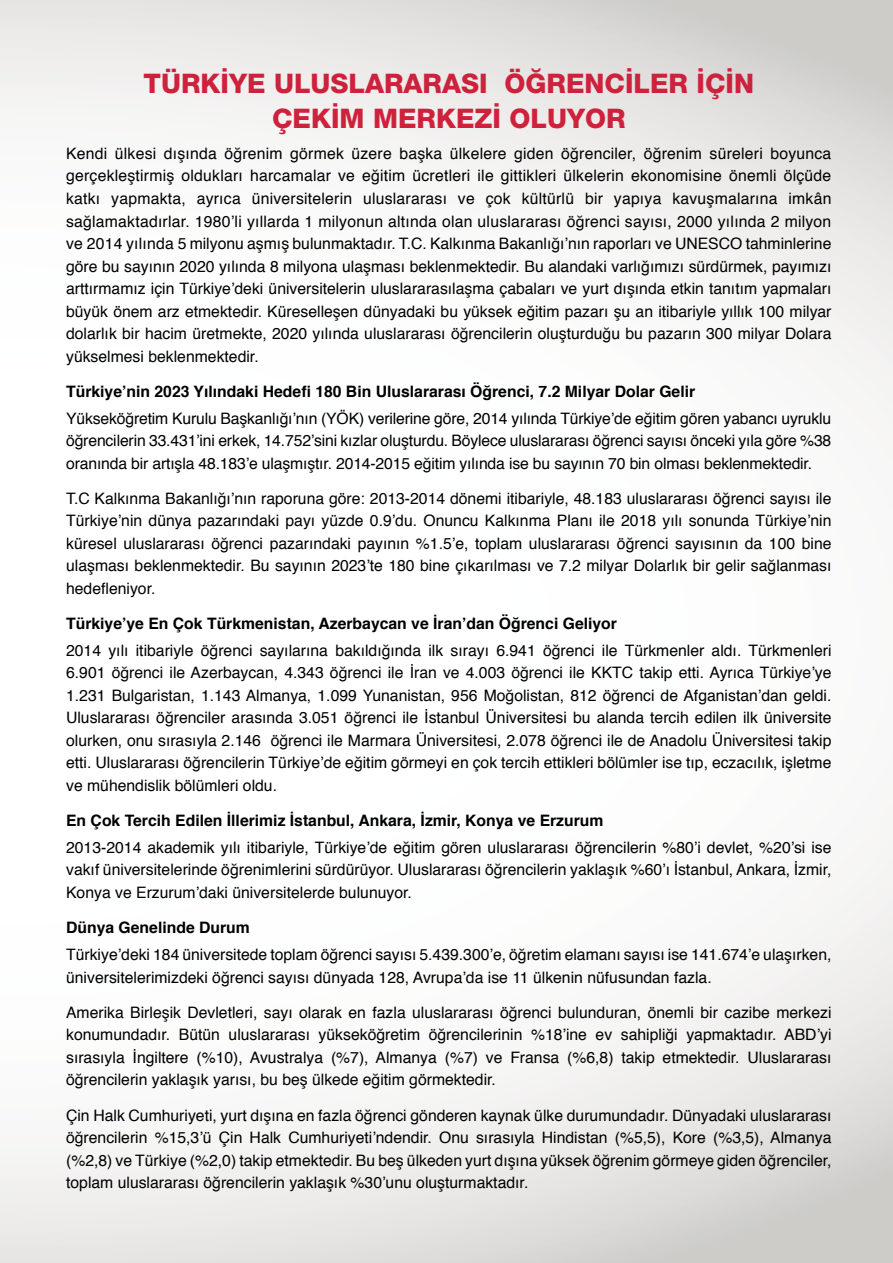
<style>
.page{position:relative;width:893px;height:1263px;background:#fff}
.page>*{position:absolute;margin:0;border:0;box-sizing:border-box;transform-origin:0 0}
.t1{font:800 27px/34.5px "Helvetica Neue LT Pro";color:#ce213c;text-align:center}
.t2{font:15.75px/22.5px "Helvetica";color:#000;text-align:justify}
.t3{font:700 15.75px "Helvetica";color:#000}
</style>
<div class="page">
<h1 class="t1" style="left:144px;top:67px;width:612px">TÜRKİYE ULUSLARARASI ÖĞRENCİLER İÇİN<br>ÇEKİM MERKEZİ OLUYOR</h1>
<p class="t2" style="left:66px;top:143px;width:767px">Kendi ülkesi dışında öğrenim görmek üzere başka ülkelere giden öğrenciler, öğrenim süreleri boyunca gerçekleştirmiş oldukları harcamalar ve eğitim ücretleri ile gittikleri ülkelerin ekonomisine önemli ölçüde katkı yapmakta, ayrıca üniversitelerin uluslararası ve çok kültürlü bir yapıya kavuşmalarına imkân sağlamaktadırlar. 1980’li yıllarda 1 milyonun altında olan uluslararası öğrenci sayısı, 2000 yılında 2 milyon ve 2014 yılında 5 milyonu aşmış bulunmaktadır. T.C. Kalkınma Bakanlığı’nın raporları ve UNESCO tahminlerine göre bu sayının 2020 yılında 8 milyona ulaşması beklenmektedir. Bu alandaki varlığımızı sürdürmek, payımızı arttırmamız için Türkiye’deki üniversitelerin uluslararasılaşma çabaları ve yurt dışında etkin tanıtım yapmaları büyük önem arz etmektedir. Küreselleşen dünyadaki bu yüksek eğitim pazarı şu an itibariyle yıllık 100 milyar dolarlık bir hacim üretmekte, 2020 yılında uluslararası öğrencilerin oluşturduğu bu pazarın 300 milyar Dolara yükselmesi beklenmektedir.</p>
<p class="t3" style="left:66px;top:379px;width:631px">Türkiye’nin 2023 Yılındaki Hedefi 180 Bin Uluslararası Öğrenci, 7.2 Milyar Dolar Gelir</p>
<p class="t2" style="left:66px;top:407px;width:767px">Yükseköğretim Kurulu Başkanlığı’nın (YÖK) verilerine göre, 2014 yılında Türkiye’de eğitim gören yabancı uyruklu öğrencilerin 33.431’ini erkek, 14.752’sini kızlar oluşturdu. Böylece uluslararası öğrenci sayısı önceki yıla göre %38 oranında bir artışla 48.183’e ulaşmıştır. 2014-2015 eğitim yılında ise bu sayının 70 bin olması beklenmektedir.</p>
<p class="t2" style="left:66px;top:487px;width:767px">T.C Kalkınma Bakanlığı’nın raporuna göre: 2013-2014 dönemi itibariyle, 48.183 uluslararası öğrenci sayısı ile Türkiye’nin dünya pazarındaki payı yüzde 0.9’du. Onuncu Kalkınma Planı ile 2018 yılı sonunda Türkiye’nin küresel uluslararası öğrenci pazarındaki payının %1.5’e, toplam uluslararası öğrenci sayısının da 100 bine ulaşması beklenmektedir. Bu sayının 2023’te 180 bine çıkarılması ve 7.2 milyar Dolarlık bir gelir sağlanması hedefleniyor.</p>
<p class="t3" style="left:66px;top:611px;width:552px">Türkiye’ye En Çok Türkmenistan, Azerbaycan ve İran’dan Öğrenci Geliyor</p>
<p class="t2" style="left:66px;top:640px;width:767px">2014 yılı itibariyle öğrenci sayılarına bakıldığında ilk sırayı 6.941 öğrenci ile Türkmenler aldı. Türkmenleri 6.901 öğrenci ile Azerbaycan, 4.343 öğrenci ile İran ve 4.003 öğrenci ile KKTC takip etti. Ayrıca Türkiye’ye 1.231 Bulgaristan, 1.143 Almanya, 1.099 Yunanistan, 956 Moğolistan, 812 öğrenci de Afganistan’dan geldi.<br>Uluslararası öğrenciler arasında 3.051 öğrenci ile İstanbul Üniversitesi bu alanda tercih edilen ilk üniversite olurken, onu sırasıyla 2.146 öğrenci ile Marmara Üniversitesi, 2.078 öğrenci ile de Anadolu Üniversitesi takip etti. Uluslararası öğrencilerin Türkiye’de eğitim görmeyi en çok tercih ettikleri bölümler ise tıp, eczacılık, işletme ve mühendislik bölümleri oldu.</p>
<p class="t3" style="left:66px;top:808px;width:539px">En Çok Tercih Edilen İllerimiz İstanbul, Ankara, İzmir, Konya ve Erzurum</p>
<p class="t2" style="left:66px;top:837px;width:767px">2013-2014 akademik yılı itibariyle, Türkiye’de eğitim gören uluslararası öğrencilerin %80’i devlet, %20’si ise vakıf üniversitelerinde öğrenimlerini sürdürüyor. Uluslararası öğrencilerin yaklaşık %60’ı İstanbul, Ankara, İzmir, Konya ve Erzurum’daki üniversitelerde bulunuyor.</p>
<p class="t3" style="left:66px;top:915px;width:185px">Dünya Genelinde Durum</p>
<p class="t2" style="left:66px;top:944px;width:767px">Türkiye’deki 184 üniversitede toplam öğrenci sayısı 5.439.300’e, öğretim elamanı sayısı ise 141.674’e ulaşırken, üniversitelerimizdeki öğrenci sayısı dünyada 128, Avrupa’da ise 11 ülkenin nüfusundan fazla.</p>
<p class="t2" style="left:66px;top:1001px;width:767px">Amerika Birleşik Devletleri, sayı olarak en fazla uluslararası öğrenci bulunduran, önemli bir cazibe merkezi konumundadır. Bütün uluslararası yükseköğretim öğrencilerinin %18’ine ev sahipliği yapmaktadır. ABD’yi sırasıyla İngiltere (%10), Avustralya (%7), Almanya (%7) ve Fransa (%6,8) takip etmektedir. Uluslararası öğrencilerin yaklaşık yarısı, bu beş ülkede eğitim görmektedir.</p>
<p class="t2" style="left:66px;top:1104px;width:767px">Çin Halk Cumhuriyeti, yurt dışına en fazla öğrenci gönderen kaynak ülke durumundadır. Dünyadaki uluslararası öğrencilerin %15,3’ü Çin Halk Cumhuriyeti’ndendir. Onu sırasıyla Hindistan (%5,5), Kore (%3,5), Almanya (%2,8) ve Türkiye (%2,0) takip etmektedir. Bu beş ülkeden yurt dışına yüksek öğrenim görmeye giden öğrenciler, toplam uluslararası öğrencilerin yaklaşık %30’unu oluşturmaktadır.</p>
</div>
